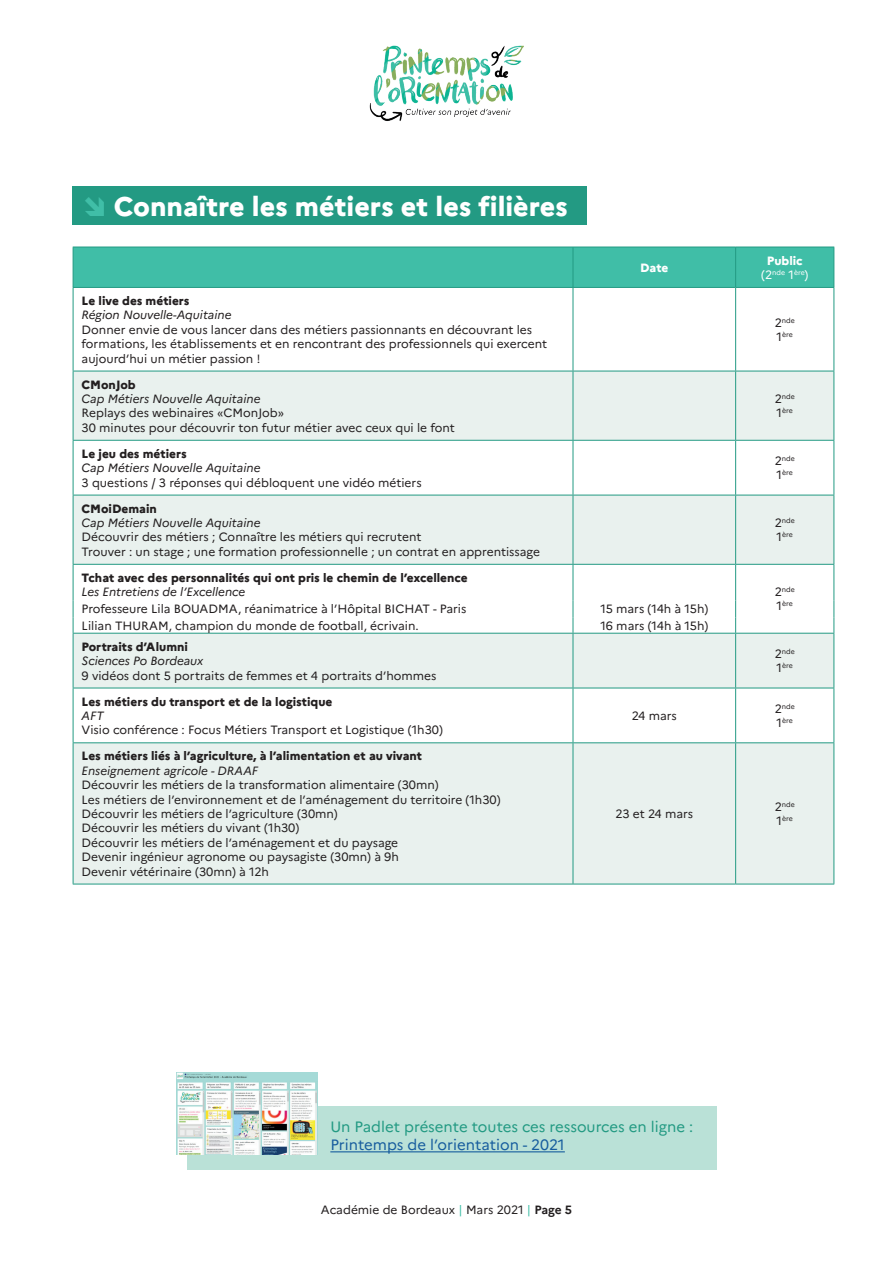
<style>
.page{position:relative;width:893px;height:1263px;background:#fff}
.page>*{position:absolute;margin:0;border:0;box-sizing:border-box;transform-origin:0 0}
.t1{font:800 27px "Marianne";color:#fff}
.t2{font:15px "Marianne";letter-spacing:-.005em;color:#239a83}
.t3{font:15px "Marianne";color:#175d9e}
.t4{font:12px/14.4px "Marianne";color:#231f20}
.t5{font:800 12px "Marianne";color:#231f20}
.t6{font:italic 12px "Marianne";color:#231f20}
.t7{font:800 12px "Marianne";color:#fff}
.t8{font:7.05px/14.4px "Marianne";color:#231f20}
.t9{font:7.05px "Marianne";color:#fff}
.s1{font-size:12px}
.s2{color:#40bea7}
.s3{font-weight:700}
</style>
<div class="page">
<div style="left:73px;top:186px;width:514px;height:38px;background:#239a83"></div>
<div style="left:74px;top:248px;width:759px;height:39px;background:#40bea7"></div>
<svg style="left:74px;top:372px;width:759px;height:512px;fill:#e9f1ee"></svg>
<hr style="left:73px;top:247px;width:500px;height:1px;background:#239a83">
<hr style="left:73px;top:247px;width:1px;height:40px;background:#239a83">
<hr style="left:573px;top:247px;width:163px;height:1px;background:#239a83">
<hr style="left:573px;top:247px;width:1px;height:40px;background:#239a83">
<hr style="left:736px;top:247px;width:98px;height:1px;background:#239a83">
<hr style="left:735px;top:247px;width:1px;height:40px;background:#239a83">
<hr style="left:833px;top:247px;width:1px;height:40px;background:#239a83">
<hr style="left:73px;top:287px;width:500px;height:1px;background:#239a83">
<hr style="left:73px;top:288px;width:1px;height:83px;background:#239a83">
<hr style="left:573px;top:287px;width:163px;height:1px;background:#239a83">
<hr style="left:573px;top:288px;width:1px;height:83px;background:#239a83">
<hr style="left:736px;top:287px;width:98px;height:1px;background:#239a83">
<hr style="left:735px;top:288px;width:1px;height:83px;background:#239a83">
<hr style="left:833px;top:288px;width:1px;height:83px;background:#239a83">
<hr style="left:73px;top:371px;width:500px;height:1px;background:#239a83">
<hr style="left:73px;top:371px;width:1px;height:69px;background:#239a83">
<hr style="left:573px;top:371px;width:163px;height:1px;background:#239a83">
<hr style="left:573px;top:371px;width:1px;height:69px;background:#239a83">
<hr style="left:736px;top:371px;width:98px;height:1px;background:#239a83">
<hr style="left:735px;top:371px;width:1px;height:69px;background:#239a83">
<hr style="left:833px;top:371px;width:1px;height:69px;background:#239a83">
<hr style="left:73px;top:440px;width:500px;height:1px;background:#239a83">
<hr style="left:73px;top:441px;width:1px;height:54px;background:#239a83">
<hr style="left:573px;top:440px;width:163px;height:1px;background:#239a83">
<hr style="left:573px;top:441px;width:1px;height:54px;background:#239a83">
<hr style="left:736px;top:440px;width:98px;height:1px;background:#239a83">
<hr style="left:735px;top:441px;width:1px;height:54px;background:#239a83">
<hr style="left:833px;top:441px;width:1px;height:54px;background:#239a83">
<hr style="left:73px;top:495px;width:500px;height:1px;background:#239a83">
<hr style="left:73px;top:495px;width:1px;height:69px;background:#239a83">
<hr style="left:573px;top:495px;width:163px;height:1px;background:#239a83">
<hr style="left:573px;top:495px;width:1px;height:69px;background:#239a83">
<hr style="left:736px;top:495px;width:98px;height:1px;background:#239a83">
<hr style="left:735px;top:495px;width:1px;height:69px;background:#239a83">
<hr style="left:833px;top:495px;width:1px;height:69px;background:#239a83">
<hr style="left:73px;top:564px;width:500px;height:1px;background:#239a83">
<hr style="left:73px;top:565px;width:1px;height:35px;background:#239a83">
<hr style="left:573px;top:564px;width:163px;height:1px;background:#239a83">
<hr style="left:573px;top:565px;width:1px;height:35px;background:#239a83">
<hr style="left:736px;top:564px;width:98px;height:1px;background:#239a83">
<hr style="left:735px;top:565px;width:1px;height:35px;background:#239a83">
<hr style="left:833px;top:565px;width:1px;height:35px;background:#239a83">
<svg style="left:73px;top:600px;width:1px;height:33px"></svg>
<svg style="left:573px;top:600px;width:1px;height:33px"></svg>
<svg style="left:735px;top:600px;width:1px;height:33px"></svg>
<svg style="left:833px;top:600px;width:1px;height:33px"></svg>
<hr style="left:73px;top:633px;width:500px;height:1px;background:#239a83">
<hr style="left:73px;top:633px;width:1px;height:55px;background:#239a83">
<hr style="left:573px;top:633px;width:163px;height:1px;background:#239a83">
<hr style="left:573px;top:633px;width:1px;height:55px;background:#239a83">
<hr style="left:736px;top:633px;width:98px;height:1px;background:#239a83">
<hr style="left:735px;top:633px;width:1px;height:55px;background:#239a83">
<hr style="left:833px;top:633px;width:1px;height:55px;background:#239a83">
<hr style="left:73px;top:688px;width:500px;height:1px;background:#239a83">
<hr style="left:73px;top:688px;width:1px;height:54px;background:#239a83">
<hr style="left:573px;top:688px;width:163px;height:1px;background:#239a83">
<hr style="left:573px;top:688px;width:1px;height:54px;background:#239a83">
<hr style="left:736px;top:688px;width:98px;height:1px;background:#239a83">
<hr style="left:735px;top:688px;width:1px;height:54px;background:#239a83">
<hr style="left:833px;top:688px;width:1px;height:54px;background:#239a83">
<hr style="left:73px;top:742px;width:500px;height:1px;background:#239a83">
<hr style="left:73px;top:743px;width:1px;height:141px;background:#239a83">
<hr style="left:573px;top:742px;width:163px;height:1px;background:#239a83">
<hr style="left:573px;top:743px;width:1px;height:141px;background:#239a83">
<hr style="left:736px;top:742px;width:98px;height:1px;background:#239a83">
<hr style="left:735px;top:743px;width:1px;height:141px;background:#239a83">
<hr style="left:833px;top:743px;width:1px;height:141px;background:#239a83">
<hr style="left:73px;top:884px;width:500px;height:1px;background:#239a83">
<hr style="left:573px;top:884px;width:163px;height:1px;background:#239a83">
<hr style="left:736px;top:884px;width:98px;height:1px;background:#239a83">
<div style="left:187px;top:1106px;width:529px;height:63px;background:#bae1d7"></div>
<hr style="left:330px;top:1151px;width:235px;height:1px;background:#175d9e">
<img style="left:177px;top:1073px;width:140px;height:81px">
<img style="left:369px;top:45px;width:155px;height:76px">
<h1 class="t1" style="left:114px;top:189px;width:455px">Connaître les métiers et les filières</h1>
<p class="t7" style="left:640px;top:260px;width:30px">Date</p>
<p class="t7" style="left:767px;top:253px;width:38px">Public</p>
<p class="t9" style="left:761px;top:268px;width:49px"><span class="s1">(2</span>nde <span class="s1">1</span>ère<span class="s1">)</span></p>
<p class="t5" style="left:82px;top:293px;width:109px">Le live des métiers</p>
<p class="t6" style="left:82px;top:308px;width:151px">Région Nouvelle-Aquitaine</p>
<p class="t4" style="left:82px;top:322px;width:467px">Donner envie de vous lancer dans des métiers passionnants en découvrant les formations, les établissements et en rencontrant des professionnels qui exercent aujourd’hui un métier passion !</p>
<p class="t8" style="left:775px;top:313px;width:22px"><span class="s1">2</span>nde<br><span class="s1">1</span>ère</p>
<p class="t5" style="left:82px;top:377px;width:56px">CMonJob</p>
<p class="t6" style="left:82px;top:391px;width:180px">Cap Métiers Nouvelle Aquitaine</p>
<p class="t4" style="left:82px;top:406px;width:375px">Replays des webinaires «CMonJob»<br>30 minutes pour découvrir ton futur métier avec ceux qui le font</p>
<p class="t8" style="left:775px;top:389px;width:22px"><span class="s1">2</span>nde<br><span class="s1">1</span>ère</p>
<p class="t5" style="left:82px;top:446px;width:107px">Le jeu des métiers</p>
<p class="t6" style="left:82px;top:461px;width:180px">Cap Métiers Nouvelle Aquitaine</p>
<p class="t4" style="left:82px;top:475px;width:342px">3 questions / 3 réponses qui débloquent une vidéo métiers</p>
<p class="t5" style="left:82px;top:501px;width:77px">CMoiDemain</p>
<p class="t6" style="left:82px;top:515px;width:180px">Cap Métiers Nouvelle Aquitaine</p>
<p class="t4" style="left:82px;top:530px;width:460px">Découvrir des métiers ; Connaître les métiers qui recrutent<br>Trouver : un stage ; une formation professionnelle ; un contrat en apprentissage</p>
<p class="t8" style="left:775px;top:451px;width:22px"><span class="s1">2</span>nde<br><span class="s1">1</span>ère</p>
<p class="t8" style="left:775px;top:513px;width:22px"><span class="s1">2</span>nde<br><span class="s1">1</span>ère</p>
<p class="t5" style="left:82px;top:570px;width:388px">Tchat avec des personnalités qui ont pris le chemin de l’excellence</p>
<p class="t6" style="left:82px;top:585px;width:165px">Les Entretiens de l’Excellence</p>
<p class="t8" style="left:775px;top:582px;width:22px"><span class="s1">2</span>nde<br><span class="s1">1</span>ère</p>
<p class="t4" style="left:82px;top:602px;width:386px">Professeure Lila BOUADMA, réanimatrice à l’Hôpital BICHAT - Paris</p>
<p class="t4" style="left:600px;top:602px;width:109px">15 mars (14h à 15h)</p>
<p class="t4" style="left:82px;top:618px;width:339px">Lilian THURAM, champion du monde de football, écrivain.</p>
<p class="t4" style="left:600px;top:618px;width:109px">16 mars (14h à 15h)</p>
<p class="t5" style="left:82px;top:639px;width:108px">Portraits d’Alumni</p>
<p class="t6" style="left:82px;top:653px;width:123px">Sciences Po Bordeaux</p>
<p class="t4" style="left:82px;top:668px;width:356px">9 vidéos dont 5 portraits de femmes et 4 portraits d’hommes</p>
<p class="t8" style="left:775px;top:644px;width:22px"><span class="s1">2</span>nde<br><span class="s1">1</span>ère</p>
<p class="t5" style="left:82px;top:694px;width:252px">Les métiers du transport et de la logistique</p>
<p class="t6" style="left:82px;top:708px;width:24px">AFT</p>
<p class="t4" style="left:82px;top:723px;width:363px">Visio conférence : Focus Métiers Transport et Logistique (1h30)</p>
<p class="t5" style="left:82px;top:749px;width:342px">Les métiers liés à l’agriculture, à l’alimentation et au vivant</p>
<p class="t6" style="left:82px;top:763px;width:178px">Enseignement agricole - DRAAF</p>
<p class="t4" style="left:82px;top:778px;width:420px">Découvrir les métiers de la transformation alimentaire (30mn)<br>Les métiers de l’environnement et de l’aménagement du territoire (1h30)<br>Découvrir les métiers de l’agriculture (30mn)<br>Découvrir les métiers du vivant (1h30)<br>Découvrir les métiers de l’aménagement et du paysage<br>Devenir ingénieur agronome ou paysagiste (30mn) à 9h<br>Devenir vétérinaire (30mn) à 12h</p>
<p class="t4" style="left:632px;top:708px;width:47px">24 mars</p>
<p class="t8" style="left:775px;top:699px;width:22px"><span class="s1">2</span>nde<br><span class="s1">1</span>ère</p>
<p class="t4" style="left:615px;top:806px;width:79px">23 et 24 mars</p>
<p class="t8" style="left:775px;top:797px;width:22px"><span class="s1">2</span>nde<br><span class="s1">1</span>ère</p>
<p class="t2" style="left:330px;top:1117px;width:364px">Un Padlet présente toutes ces ressources en ligne :</p>
<p class="t3" style="left:330px;top:1135px;width:236px">Printemps de l’orientation - 2021</p>
<p class="t4" style="left:321px;top:1202px;width:253px">Académie de Bordeaux <span class="s2">|</span> Mars 2021 <span class="s2">|</span> <span class="s3">Page 5</span></p>
</div>
